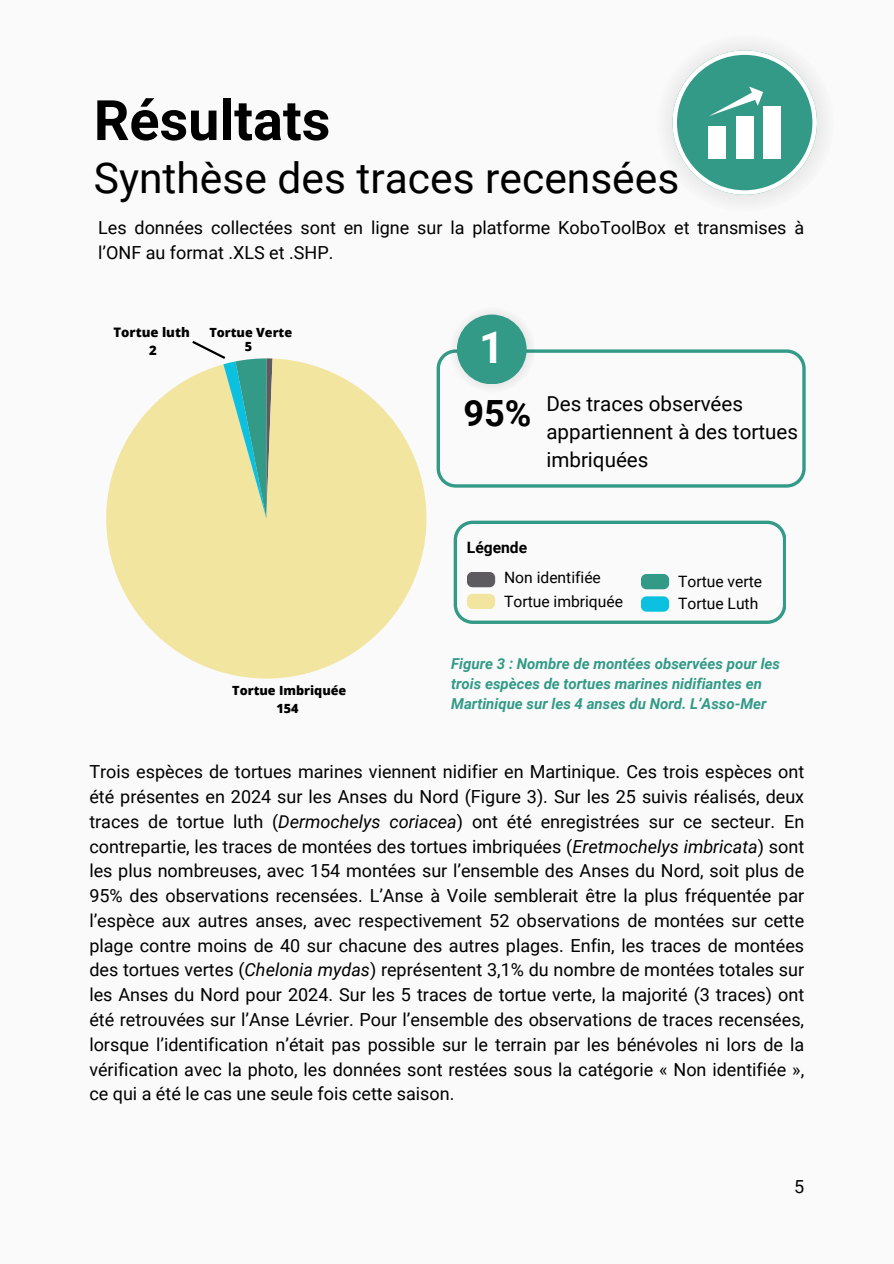
<style>
.page{position:relative;width:894px;height:1264px;background:#fff}
.page>*{position:absolute;margin:0;border:0;box-sizing:border-box;transform-origin:0 0}
.t1{font:700 55.65px "Roboto";color:#000}
.t2{font:700 43.8px "Roboto";color:#fff}
.t3{font:42.45px "Roboto";color:#000}
.t4{font:700 36.15px "Roboto";color:#000}
.t5{font:20.55px/28px "Roboto";color:#000}
.t6{font:18px/24.8px "Roboto";color:#000}
.t7{font:15.6px "Roboto";color:#000}
.t8{font:700 15.6px "Roboto";color:#000}
.t9{font:italic 700 15px/20.2px "Roboto";color:#329a87}
.t10{font:800 13.05px "Open Sans";color:#000}
.t11{font:800 12.6px/18px "Open Sans";color:#000;text-align:center}
.s1{font-style:italic}
</style>
<div class="page">
<div style="left:0;top:0;width:893px;height:1263px;background:#fafafa"></div>
<svg style="left:436px;top:349px;width:369px;height:138px"></svg>
<svg style="left:448px;top:312px;width:87px;height:81px"></svg>
<div style="left:456px;top:314px;width:70px;height:70px;background:#329a87;border-radius:50%"></div>
<svg style="left:453px;top:520px;width:332px;height:104px"></svg>
<svg style="left:106px;top:358px;width:320px;height:320px;fill:#f2e5a0"></svg>
<div style="left:640px;top:574px;width:29px;height:15px;background:#329a87;border-radius:6px"></div>
<div style="left:640px;top:596px;width:29px;height:15px;background:#0cc0df;border-radius:6px"></div>
<div style="left:467px;top:593px;width:28px;height:16px;background:#f2e5a0;border-radius:6px"></div>
<div style="left:467px;top:572px;width:28px;height:15px;background:#5d5b5f;border-radius:6px"></div>
<svg style="left:668px;top:46px;width:155px;height:155px"></svg>
<svg style="left:190px;top:340px;width:82px;height:178px;background:#bdd3a9"></svg>
<h1 class="t1" style="left:94px;top:88px;width:238px">Résultats</h1>
<h2 class="t3" style="left:94px;top:153px;width:586px">Synthèse des traces recensées</h2>
<p class="t6" style="left:98px;top:215px;width:707px">Les données collectées sont en ligne sur la platforme KoboToolBox et transmises à l’ONF au format .XLS et .SHP.</p>
<p class="t10" style="left:113px;top:323px;width:78px">Tortue luth</p>
<p class="t10" style="left:149px;top:341px;width:9px">2</p>
<p class="t11" style="left:209px;top:324px;width:84px;line-height:14.7px">Tortue Verte<br>5</p>
<p class="t11" style="left:232px;top:681px;width:116px">Tortue Imbriquée<br>154</p>
<p class="t2" style="left:479px;top:322px;width:27px">1</p>
<p class="t4" style="left:463px;top:392px;width:70px">95%</p>
<p class="t5" style="left:546px;top:389px;width:253px">Des traces observées appartiennent à des tortues imbriquées</p>
<h3 class="t8" style="left:467px;top:539px;width:62px">Légende</h3>
<h4 class="t7" style="left:504px;top:568px;width:98px">Non identifiée</h4>
<p class="t7" style="left:504px;top:593px;width:120px">Tortue imbriquée</p>
<p class="t7" style="left:678px;top:572px;width:85px">Tortue verte</p>
<p class="t7" style="left:678px;top:595px;width:82px">Tortue Luth</p>
<p class="t9" style="left:451px;top:653px;width:330px">Figure 3 : Nombre de montées observées pour les trois espèces de tortues marines nidifiantes en<br>Martinique sur les 4 anses du Nord. L’Asso-Mer</p>
<h6 class="t6" style="left:89px;top:759px;width:716px;text-align:justify">Trois espèces de tortues marines viennent nidifier en Martinique. Ces trois espèces ont été présentes en 2024 sur les Anses du Nord (Figure 3). Sur les 25 suivis réalisés, deux traces de tortue luth (<span class="s1">Dermochelys coriacea</span>) ont été enregistrées sur ce secteur. En contrepartie, les traces de montées des tortues imbriquées (<span class="s1">Eretmochelys imbricata</span>) sont les plus nombreuses, avec 154 montées sur l’ensemble des Anses du Nord, soit plus de 95% des observations recensées. L’Anse à Voile semblerait être la plus fréquentée par l’espèce aux autres anses, avec respectivement 52 observations de montées sur cette plage contre moins de 40 sur chacune des autres plages. Enfin, les traces de montées des tortues vertes (<span class="s1">Chelonia mydas</span>) représentent 3,1% du nombre de montées totales sur les Anses du Nord pour 2024. Sur les 5 traces de tortue verte, la majorité (3 traces) ont été retrouvées sur l’Anse Lévrier. Pour l’ensemble des observations de traces recensées, lorsque l’identification n’était pas possible sur le terrain par les bénévoles ni lors de la vérification avec la photo, les données sont restées sous la catégorie « Non identifiée », ce qui a été le cas une seule fois cette saison.</h6>
<h5 class="t6" style="left:794px;top:1173px;width:12px">5</h5>
</div>
